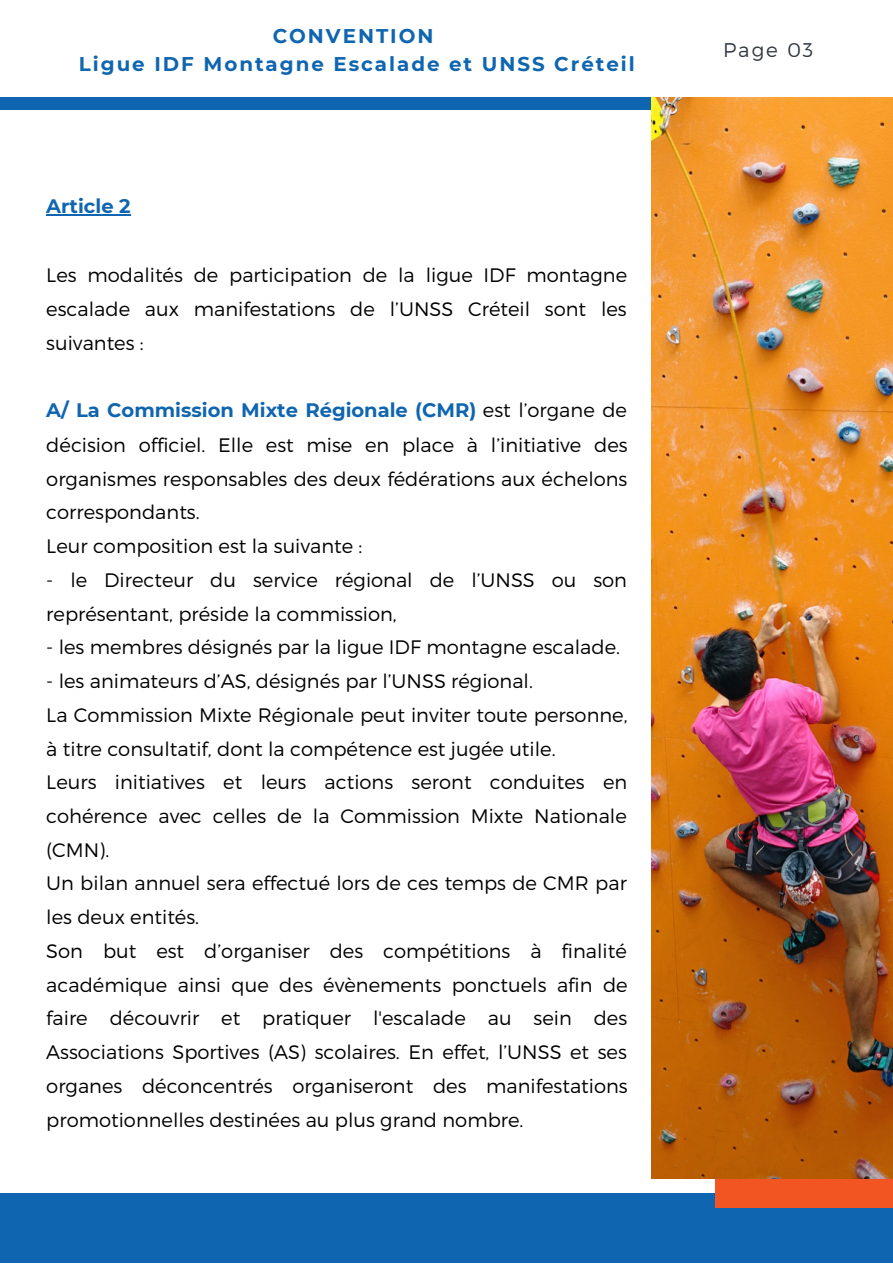
<style>
.page{position:relative;width:893px;height:1264px;background:#fff}
.page>*{position:absolute;margin:0;border:0;box-sizing:border-box;transform-origin:0 0}
.t1{font:700 19.8px/28px "Montserrat";letter-spacing:.1em;color:#0f65af;text-align:center}
.t2{font:300 19.8px "Montserrat";letter-spacing:.1em;color:#303841}
.t3{font:300 19.5px/33.8px "Montserrat";color:#000}
.t4{font:700 19.5px "Montserrat";color:#0f65af}
.s1{font-weight:700;color:#0f65af}
</style>
<div class="page">
<div style="left:0;top:98px;width:892px;height:11px;background:#0f65af"></div>
<div style="left:0;top:1193px;width:892px;height:69px;background:#0f65af"></div>
<div style="left:715px;top:1178px;width:177px;height:29px;background:#f25521"></div>
<img style="left:651px;top:98px;width:241px;height:1080px">
<hr style="left:46px;top:214px;width:85px;height:2px;background:#0f65af">
<p class="t1" style="left:79px;top:22px;width:557px">CONVENTION<br>Ligue IDF Montagne Escalade et UNSS Créteil</p>
<p class="t4" style="left:46px;top:194px;width:86px">Article 2</p>
<p class="t3" style="left:46px;top:257px;width:582px;text-align:justify">Les modalités de participation de la ligue IDF montagne escalade aux manifestations de l’UNSS Créteil sont les suivantes :</p>
<p class="t3" style="left:46px;top:392px;width:582px"><span class="s1">A/ La Commission Mixte Régionale (CMR)</span> est l’organe de décision officiel. Elle est mise en place à l’initiative des organismes responsables des deux fédérations aux échelons correspondants.<br>Leur composition est la suivante :</p>
<p class="t3" style="left:46px;top:562px;width:582px">- le Directeur du service régional de l’UNSS ou son représentant, préside la commission,</p>
<p class="t3" style="left:46px;top:629px;width:575px">- les membres désignés par la ligue IDF montagne escalade.</p>
<p class="t3" style="left:46px;top:663px;width:583px">- les animateurs d’AS, désignés par l’UNSS régional.<br>La Commission Mixte Régionale peut inviter toute personne, à titre consultatif, dont la compétence est jugée utile.<br>Leurs initiatives et leurs actions seront conduites en cohérence avec celles de la Commission Mixte Nationale (CMN).<br>Un bilan annuel sera effectué lors de ces temps de CMR par les deux entités.<br>Son but est d’organiser des compétitions à finalité académique ainsi que des évènements ponctuels afin de faire découvrir et pratiquer l'escalade au sein des Associations Sportives (AS) scolaires. En effet, l’UNSS et ses organes déconcentrés organiseront des manifestations promotionnelles destinées au plus grand nombre.</p>
<p class="t2" style="left:723px;top:37px;width:92px">Page 03</p>
</div>
